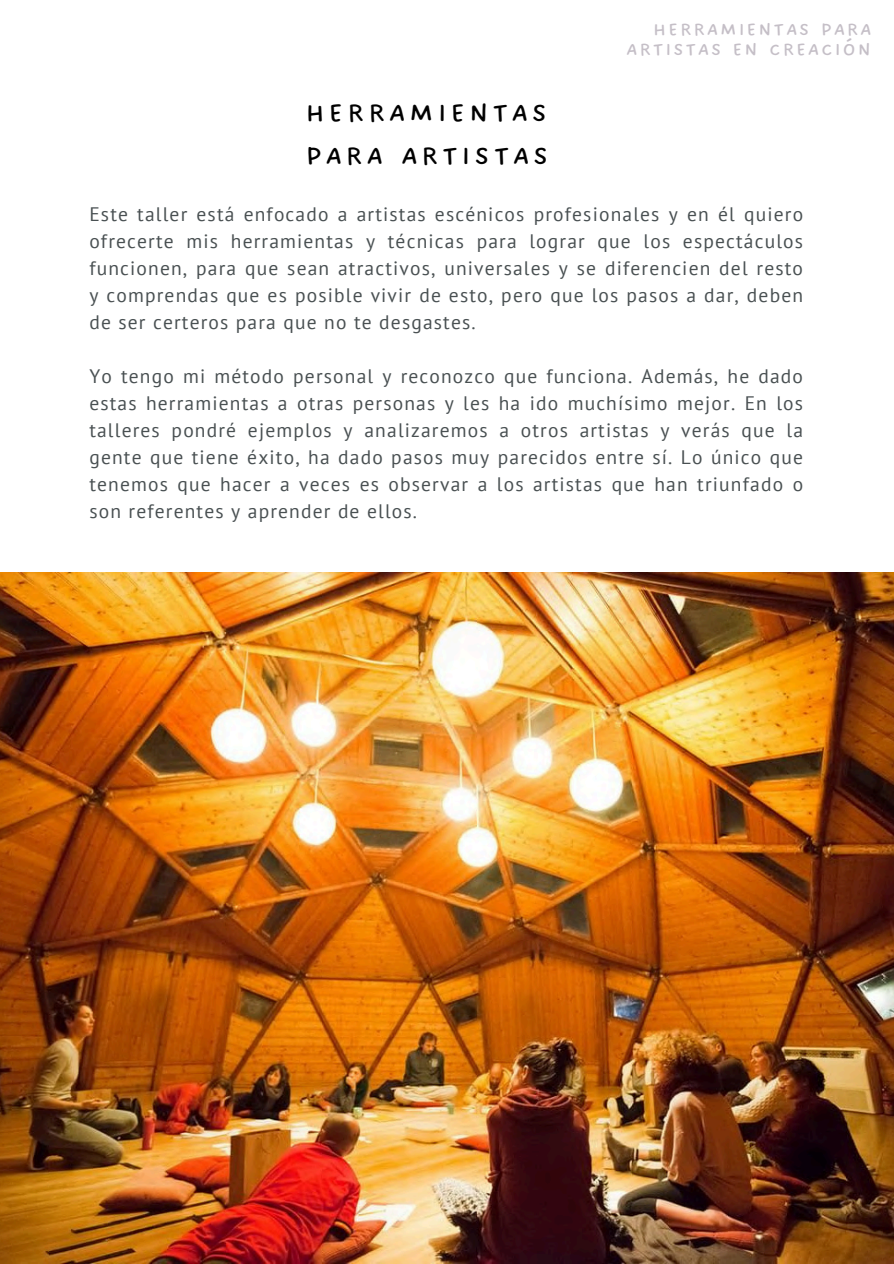
<style>
.page{position:relative;width:894px;height:1264px;background:#fff}
.page>*{position:absolute;margin:0;border:0;box-sizing:border-box;transform-origin:0 0}
.t1{font:37.8px/42.9px "DO All Caps Regular";letter-spacing:.09em;color:#000}
.t2{font:25.8px/19.2px "DO All Caps Regular";letter-spacing:.06em;color:#c5bfc7;text-align:right}
.t3{font:19.5px/27px "PT Sans";letter-spacing:.06em;color:#495052;text-align:justify}
</style>
<div class="page">
<img style="left:0;top:572px;width:893px;height:691px">
<h2 class="t1" style="left:305px;top:90px;width:245px">HERRAMIENTAS<br>PARA ARTISTAS</h2>
<p class="t2" style="left:626px;top:19px;width:246px">HERRAMIENTAS PARA<br>ARTISTAS EN CREACIÓN</p>
<h1 class="t3" style="left:89px;top:200px;width:715px">Este taller está enfocado a artistas escénicos profesionales y en él quiero ofrecerte mis herramientas y técnicas para lograr que los espectáculos funcionen, para que sean atractivos, universales y se diferencien del resto y comprendas que es posible vivir de esto, pero que los pasos a dar, deben de ser certeros para que no te desgastes.</h1>
<p class="t3" style="left:89px;top:362px;width:715px">Yo tengo mi método personal y reconozco que funciona. Además, he dado estas herramientas a otras personas y les ha ido muchísimo mejor. En los talleres pondré ejemplos y analizaremos a otros artistas y verás que la gente que tiene éxito, ha dado pasos muy parecidos entre sí. Lo único que tenemos que hacer a veces es observar a los artistas que han triunfado o son referentes y aprender de ellos.</p>
</div>
